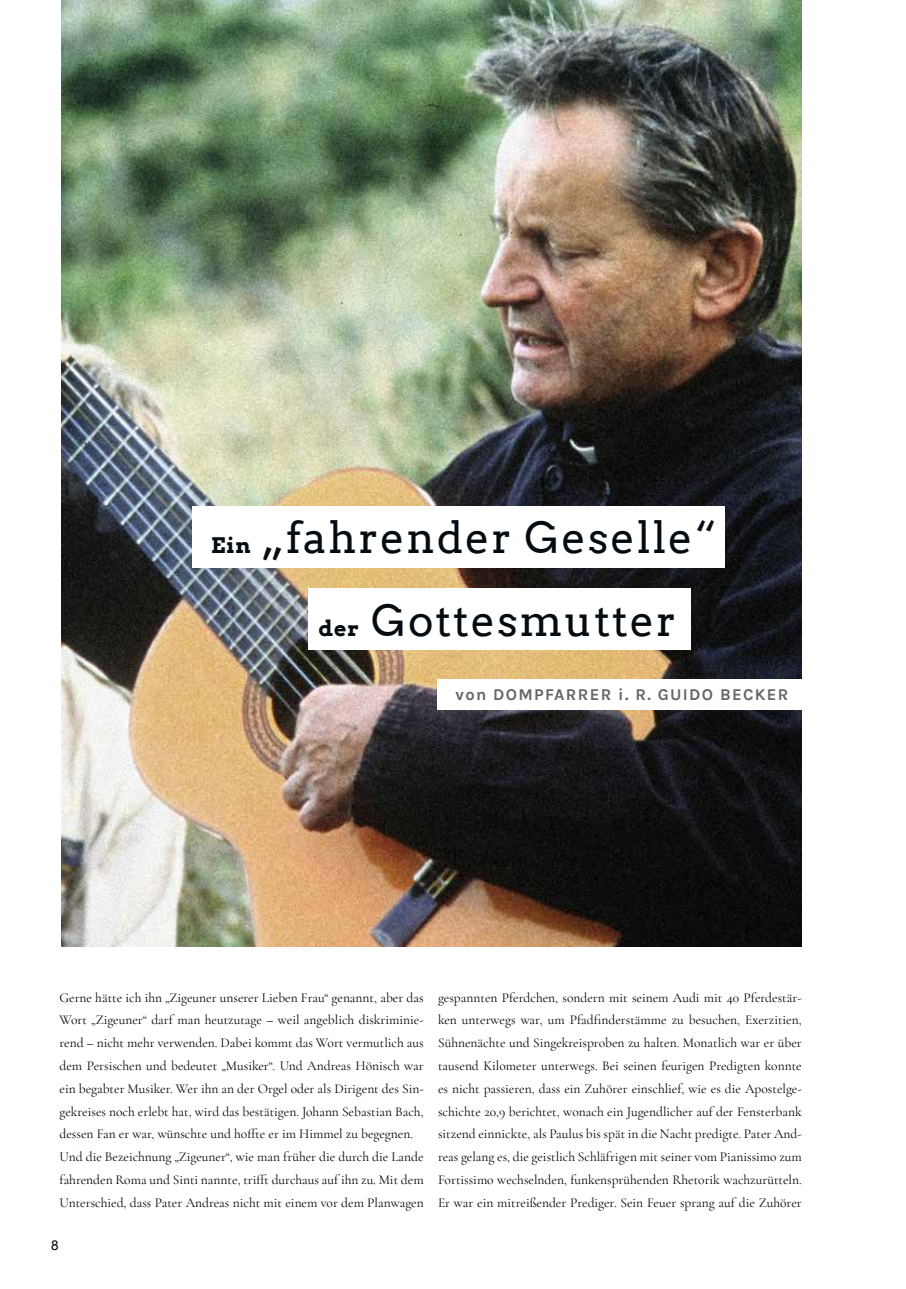
<style>
.page{position:relative;width:906px;height:1289px;background:#fff}
.page>*{position:absolute;margin:0;border:0;box-sizing:border-box;transform-origin:0 0}
.t1{font:42.9px/82.9px "Arvo";letter-spacing:.04em;color:#040c11}
.t2{font:700 16.5px "Karla";letter-spacing:.08em;color:#676565}
.t3{font:13.5px/22.8px "Cormorant Garamond";color:#020103}
.t4{font:13.5px "Arial";color:#000}
.s1{font-weight:700;font-size:21.45px}
</style>
<div class="page">
<img style="left:62px;top:0;width:739px;height:946px">
<div style="left:192px;top:506px;width:533px;height:61px;background:#fff"></div>
<div style="left:308px;top:588px;width:383px;height:61px;background:#fff"></div>
<div style="left:437px;top:678px;width:424px;height:31px;background:#fffffe"></div>
<h1 class="t1" style="left:318px;top:496px;width:400px;text-indent:-107px"><span class="s1">Ein</span> „fahrender Geselle“ <span class="s1">der</span> Gottesmutter</h1>
<p class="t2" style="left:455px;top:685px;width:334px">von DOMPFARRER i. R. GUIDO BECKER</p>
<p class="t3" style="left:60px;top:985px;width:366px">Gerne hätte ich ihn „Zigeuner unserer Lieben Frau“ genannt, aber das Wort „Zigeuner“ darf man heutzutage – weil angeblich diskriminie&shy;rend – nicht mehr verwenden. Dabei kommt das Wort vermutlich aus dem Persischen und bedeutet „Musiker“. Und Andreas Hönisch war ein begabter Musiker. Wer ihn an der Orgel oder als Dirigent des Sin&shy;gekreises noch erlebt hat, wird das bestätigen. Johann Sebastian Bach, dessen Fan er war, wünschte und hoffte er im Himmel zu begegnen.<br>Und die Bezeichnung „Zigeuner“, wie man früher die durch die Lande fahrenden Roma und Sinti nannte, trifft durchaus auf ihn zu. Mit dem Unterschied, dass Pater Andreas nicht mit einem vor dem Planwagen</p>
<p class="t3" style="left:438px;top:985px;width:365px;text-align:justify">gespannten Pferdchen, sondern mit seinem Audi mit 40 Pferdestär&shy;ken unterwegs war, um Pfadfinderstämme zu besuchen, Exerzitien, Sühnenächte und Singekreisproben zu halten. Monatlich war er über tausend Kilometer unterwegs. Bei seinen feurigen Predigten konnte es nicht passieren, dass ein Zuhörer einschlief, wie es die Apostelge&shy;schichte 20,9 berichtet, wonach ein Jugendlicher auf der Fensterbank sitzend einnickte, als Paulus bis spät in die Nacht predigte. Pater And&shy;reas gelang es, die geistlich Schläfrigen mit seiner vom Pianissimo zum Fortissimo wechselnden, funkensprühenden Rhetorik wachzurütteln.<br>Er war ein mitreißender Prediger. Sein Feuer sprang auf die Zuhörer</p>
<p class="t4" style="left:51px;top:1236px;width:9px">8</p>
</div>
